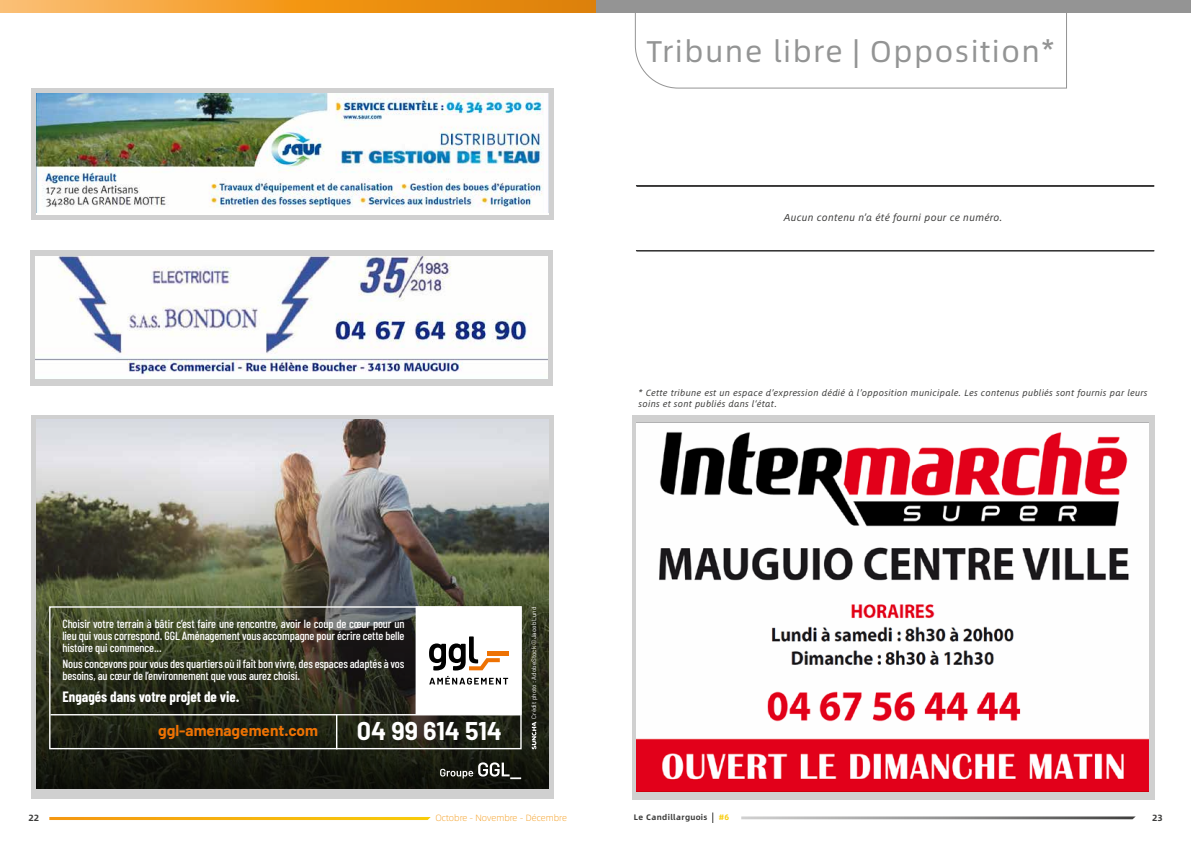
<style>
.page{position:relative;width:1191px;height:842px;background:#fff}
.page>*{position:absolute;margin:0;border:0;box-sizing:border-box;transform-origin:0 0}
.t1{font:30px "Alibaba Sans";letter-spacing:.05em;color:#939494}
.t2{font:700 25.1px "Barlow";color:#fff}
.t3{font:700 15.4px "Barlow";color:#ee7203}
.t4{font:700 14.6px "Barlow Condensed";color:#fff}
.t5{font:500 11.8px/11.9px "Barlow Condensed";letter-spacing:-.01em;color:#fff;text-align:justify}
.t6{font:italic 10px "Alibaba Sans";letter-spacing:.04em;color:#3c3c3b}
.t7{font:italic 9px/10.8px "Alibaba Sans";letter-spacing:.04em;color:#3c3c3b}
.t8{font:300 9px "Alibaba Sans";color:#f49712}
.t9{font:700 9px "Alibaba Sans";color:#3c3c3b}
.t10{font:700 8px "Alibaba Sans";letter-spacing:.05em;color:#3c3c3b}
.t11{font:700 8px "Alibaba Sans";color:#f8cc0a}
.t12{font:6.4px "Barlow";color:#fff}
</style>
<div class="page">
<svg style="left:636px;top:185px;width:518px;height:2px"></svg>
<svg style="left:636px;top:250px;width:518px;height:1px"></svg>
<svg style="left:741px;top:816px;width:394px;height:3px"></svg>
<svg style="left:635px;top:13px;width:431px;height:75px"></svg>
<div style="left:595px;top:0;width:596px;height:13px;background:#949494"></div>
<div style="left:632px;top:415px;width:522px;height:384px;background:#d0d0d0"></div>
<img style="left:636px;top:423px;width:512px;height:368px">
<svg style="left:0;top:0;width:595px;height:13px;background:#ef9b2a"></svg>
<svg style="left:49px;top:817px;width:382px;height:3px"></svg>
<svg style="left:31px;top:416px;width:522px;height:383px;background:#c7c7c7"></svg>
<img style="left:36px;top:420px;width:512px;height:41px">
<img style="left:36px;top:461px;width:512px;height:327px">
<svg style="left:532px;top:722px;width:4px;height:27px"></svg>
<svg style="left:440px;top:762px;width:81px;height:17px"></svg>
<div style="left:49px;top:606px;width:472px;height:143px;border:1px solid #fff"></div>
<div style="left:416px;top:607px;width:105px;height:107px;background:#fff"></div>
<div style="left:415px;top:606px;width:106px;height:109px;border:1px solid #fff"></div>
<hr style="left:51px;top:714px;width:470px;height:1px;background:#fff">
<hr style="left:336px;top:715px;width:1px;height:34px;background:#fff">
<svg style="left:429px;top:676px;width:79px;height:8px"></svg>
<svg style="left:429px;top:636px;width:71px;height:34px"></svg>
<hr style="left:487px;top:651px;width:21px;height:4px;background:#ee7203">
<svg style="left:31px;top:250px;width:522px;height:135px;background:#d6d6d6"></svg>
<img style="left:36px;top:257px;width:512px;height:121px">
<div style="left:31px;top:88px;width:522px;height:132px;background:#d0d0d0"></div>
<div style="left:36px;top:93px;width:512px;height:122px;background:#fffffd"></div>
<img style="left:36px;top:93px;width:508px;height:119px">
<h1 class="t1" style="left:646px;top:29px;width:409px">Tribune libre | Opposition*</h1>
<p class="t6" style="left:783px;top:210px;width:220px">Aucun contenu n’a été fourni pour ce numéro.</p>
<p class="t5" style="left:62px;top:618px;width:343px">Choisir votre terrain à bâtir c’est faire une rencontre, avoir le coup de cœur pour un lieu qui vous correspond. GGL Aménagement vous accompagne pour écrire cette belle histoire qui commence...</p>
<p class="t5" style="left:62px;top:657px;width:343px;line-height:12.6px">Nous concevons pour vous des quartiers où il fait bon vivre, des espaces adaptés à vos besoins, au cœur de l’environnement que vous aurez choisi.</p>
<p class="t4" style="left:62px;top:687px;width:179px">Engagés dans votre projet de vie.</p>
<h3 class="t3" style="left:158px;top:721px;width:161px">ggl-amenagement.com</h3>
<h2 class="t2" style="left:357px;top:716px;width:147px">04 99 614 514</h2>
<p class="t12" style="left:530px;top:719px;width:113px;rotate:-90deg">Crédit photo : AdobeStock ©Jacob Lund</p>
<p class="t7" style="left:638px;top:387px;width:510px">* Cette tribune est un espace d’expression dédié à l’opposition municipale. Les contenus publiés sont fournis par leurs soins et sont publiés dans l‘état.</p>
<p class="t9" style="left:28px;top:810px;width:12px">22</p>
<p class="t8" style="left:435px;top:811px;width:133px">Octobre - Novembre - Décembre</p>
<p class="t10" style="left:634px;top:811px;width:75px">Le Candillarguois</p>
<p class="t11" style="left:719px;top:811px;width:11px">#6</p>
<p class="t9" style="left:1152px;top:810px;width:12px">23</p>
</div>
